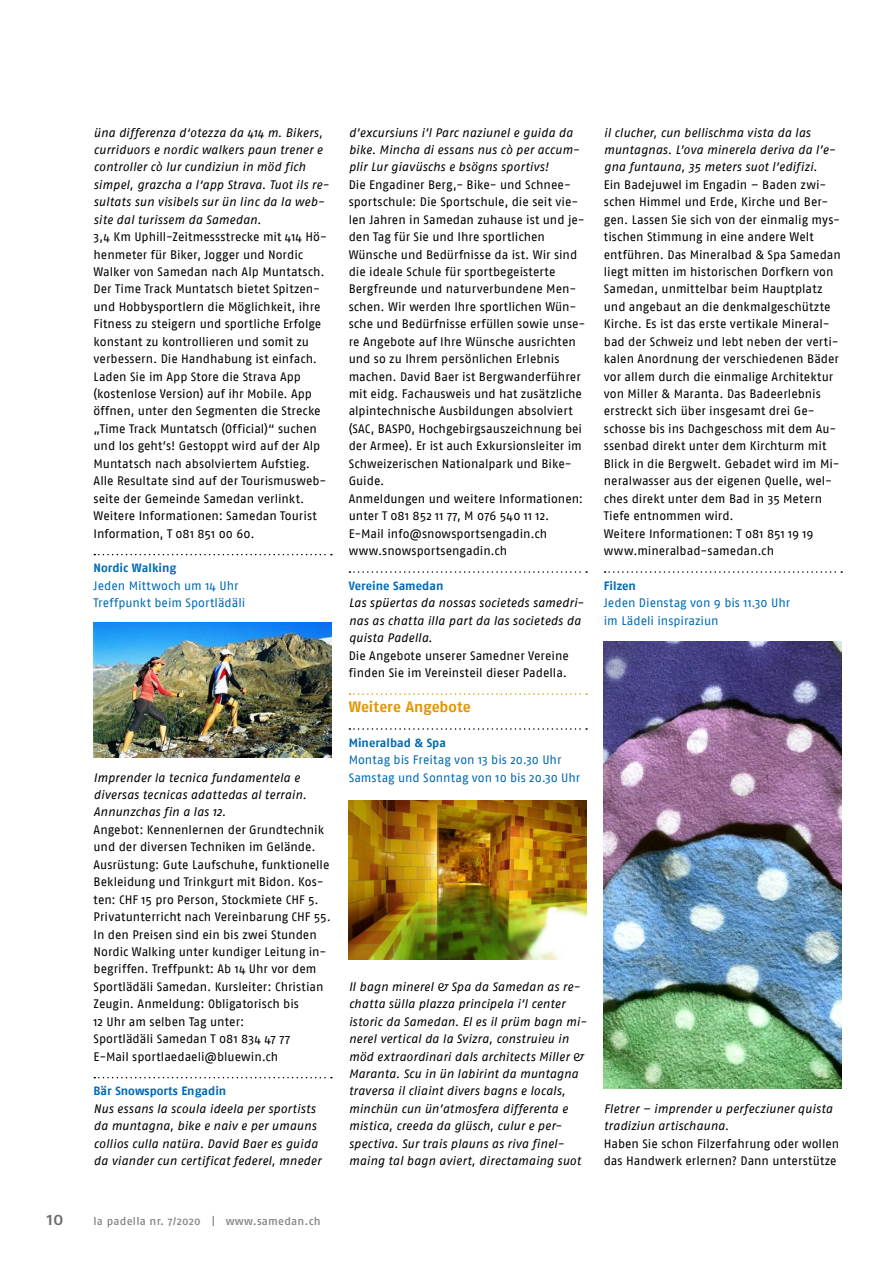
<style>
.page{position:relative;width:893px;height:1263px;background:#fff}
.page>*{position:absolute;margin:0;border:0;box-sizing:border-box;transform-origin:0 0}
.t1{font:18px "Fago No Med";color:#6e6e6e}
.t2{font:700 15px "Fago No Lf";letter-spacing:.005em;color:#e39600}
.t3{font:12.3px/17.4px "Fago No";color:#000}
.t4{font:italic 12.3px/17.4px "Fago No";letter-spacing:.005em;color:#000}
.t5{font:12.3px/17.4px "Fago No";color:#006bb6}
.t6{font:700 12px "Fago No Lf";color:#006bb6}
.t7{font:11.25px "Fago No Med";letter-spacing:.02em;color:#868786}
</style>
<div class="page">
<svg style="left:94px;top:554px;width:238px;height:1px"></svg>
<svg style="left:94px;top:1077px;width:238px;height:1px"></svg>
<img style="left:94px;top:622px;width:238px;height:135px">
<svg style="left:349px;top:571px;width:238px;height:2px"></svg>
<svg style="left:349px;top:693px;width:238px;height:2px"></svg>
<svg style="left:349px;top:728px;width:238px;height:2px"></svg>
<img style="left:349px;top:801px;width:238px;height:158px">
<svg style="left:605px;top:571px;width:237px;height:2px"></svg>
<img style="left:604px;top:641px;width:238px;height:448px">
<p class="t4" style="left:94px;top:123px;width:237px">üna differenza d‘otezza da 414 m. Bikers, curriduors e nordic walkers paun trener e controller cò lur cundiziun in möd fich simpel, grazcha a l‘app Strava. Tuot ils re&shy;sultats sun visibels sur ün linc da la web&shy;site dal turissem da Samedan.</p>
<p class="t3" style="left:94px;top:228px;width:235px">3,4 Km Uphill-Zeitmessstrecke mit 414 Hö&shy;henmeter für Biker, Jogger und Nordic Walker von Samedan nach Alp Muntatsch.<br>Der Time Track Muntatsch bietet Spitzen&shy;und Hobbysportlern die Möglichkeit, ihre Fitness zu steigern und sportliche Erfolge konstant zu kontrollieren und somit zu verbessern. Die Handhabung ist einfach.<br>Laden Sie im App Store die Strava App (kostenlose Version) auf ihr Mobile. App öffnen, unter den Segmenten die Strecke „Time Track Muntatsch (Official)“ suchen und los geht’s! Gestoppt wird auf der Alp Muntatsch nach absolviertem Aufstieg.<br>Alle Resultate sind auf der Tourismusweb&shy;seite der Gemeinde Samedan verlinkt.<br>Weitere Informationen: Samedan Tourist Information, T 081 851 00 60.</p>
<p class="t6" style="left:94px;top:561px;width:84px">Nordic Walking</p>
<p class="t5" style="left:94px;top:577px;width:153px">Jeden Mittwoch um 14 Uhr<br>Treffpunkt beim Sportlädäli</p>
<p class="t4" style="left:94px;top:768px;width:215px">Imprender la tecnica fundamentela e diversas tecnicas adattedas al terrain.<br>Annunzchas fin a las 12.</p>
<p class="t3" style="left:94px;top:821px;width:239px">Angebot: Kennenlernen der Grundtechnik und der diversen Techniken im Gelände.<br>Ausrüstung: Gute Laufschuhe, funktionelle Bekleidung und Trinkgurt mit Bidon. Kos&shy;ten: CHF 15 pro Person, Stockmiete CHF 5.<br>Privatunterricht nach Vereinbarung CHF 55.<br>In den Preisen sind ein bis zwei Stunden Nordic Walking unter kundiger Leitung in&shy;begriffen. Treffpunkt: Ab 14 Uhr vor dem Sportlädäli Samedan. Kursleiter: Christian Zeugin. Anmeldung: Obligatorisch bis<br>12 Uhr am selben Tag unter:<br>Sportlädäli Samedan T 081 834 47 77<br>E-Mail sportlaedaeli@bluewin.ch</p>
<p class="t6" style="left:94px;top:1084px;width:134px">Bär Snowsports Engadin</p>
<p class="t4" style="left:94px;top:1100px;width:229px">Nus essans la scoula ideela per sportists da muntagna, bike e naiv e per umauns collios culla natüra. David Baer es guida da viander cun certificat federel, mneder</p>
<h1 class="t1" style="left:47px;top:1208px;width:18px">10</h1>
<p class="t7" style="left:94px;top:1214px;width:229px">la padella nr. 7/2020 | www.samedan.ch</p>
<p class="t4" style="left:349px;top:123px;width:232px">d’excursiuns i’l Parc naziunel e guida da bike. Mincha di essans nus cò per accum&shy;plir Lur giavüschs e bsögns sportivs!</p>
<p class="t3" style="left:349px;top:176px;width:238px">Die Engadiner Berg,- Bike- und Schnee&shy;sportschule: Die Sportschule, die seit vie&shy;len Jahren in Samedan zuhause ist und je&shy;den Tag für Sie und Ihre sportlichen Wünsche und Bedürfnisse da ist. Wir sind die ideale Schule für sportbegeisterte Bergfreunde und naturverbundene Men&shy;schen. Wir werden Ihre sportlichen Wün&shy;sche und Bedürfnisse erfüllen sowie unse&shy;re Angebote auf Ihre Wünsche ausrichten und so zu Ihrem persönlichen Erlebnis machen. David Baer ist Bergwanderführer mit eidg. Fachausweis und hat zusätzliche alpintechnische Ausbildungen absolviert (SAC, BASPO, Hochgebirgsauszeichnung bei der Armee). Er ist auch Exkursionsleiter im Schweizerischen Nationalpark und Bike-Guide.<br>Anmeldungen und weitere Informationen: unter T 081 852 11 77, M 076 540 11 12.<br>E-Mail info@snowsportsengadin.ch www.snowsportsengadin.ch</p>
<p class="t6" style="left:349px;top:579px;width:96px">Vereine Samedan</p>
<p class="t4" style="left:349px;top:594px;width:237px">Las spüertas da nossas societeds samedri&shy;nas as chatta illa part da las societeds da quista Padella.</p>
<p class="t3" style="left:349px;top:646px;width:222px">Die Angebote unserer Samedner Vereine finden Sie im Vereinsteil dieser Padella.</p>
<p class="t2" style="left:349px;top:698px;width:124px">Weitere Angebote</p>
<p class="t6" style="left:349px;top:735px;width:99px">Mineralbad &amp; Spa</p>
<p class="t5" style="left:349px;top:751px;width:233px">Montag bis Freitag von 13 bis 20.30 Uhr<br>Samstag und Sonntag von 10 bis 20.30 Uhr</p>
<p class="t4" style="left:604px;top:123px;width:233px">il clucher, cun bellischma vista da las muntagnas. L’ova minerela deriva da l’e&shy;gna funtauna, 35 meters suot l’edifizi.</p>
<p class="t3" style="left:604px;top:176px;width:238px">Ein Badejuwel im Engadin – Baden zwi&shy;schen Himmel und Erde, Kirche und Ber&shy;gen. Lassen Sie sich von der einmalig mys&shy;tischen Stimmung in eine andere Welt entführen. Das Mineralbad &amp; Spa Samedan liegt mitten im historischen Dorfkern von Samedan, unmittelbar beim Hauptplatz und angebaut an die denkmalgeschützte Kirche. Es ist das erste vertikale Mineral&shy;bad der Schweiz und lebt neben der verti&shy;kalen Anordnung der verschiedenen Bäder vor allem durch die einmalige Architektur von Miller &amp; Maranta. Das Badeerlebnis erstreckt sich über insgesamt drei Ge&shy;schosse bis ins Dachgeschoss mit dem Au&shy;ssenbad direkt unter dem Kirchturm mit Blick in die Bergwelt. Gebadet wird im Mi&shy;neralwasser aus der eigenen Quelle, wel&shy;ches direkt unter dem Bad in 35 Metern Tiefe entnommen wird.<br>Weitere Informationen: T 081 851 19 19 www.mineralbad-samedan.ch</p>
<p class="t6" style="left:604px;top:579px;width:34px">Filzen</p>
<p class="t5" style="left:604px;top:594px;width:188px">Jeden Dienstag von 9 bis 11.30 Uhr im Lädeli inspiraziun</p>
<p class="t4" style="left:349px;top:978px;width:239px">Il bagn minerel &amp; Spa da Samedan as re&shy;chatta sülla plazza principela i’l center istoric da Samedan. El es il prüm bagn mi&shy;nerel vertical da la Svizra, construieu in möd extraordinari dals architects Miller &amp; Maranta. Scu in ün labirint da muntagna traversa il cliaint divers bagns e locals, minchün cun ün’atmosfera differenta e mistica, creeda da glüsch, culur e per&shy;spectiva. Sur trais plauns as riva finel&shy;maing tal bagn aviert, directamaing suot</p>
<p class="t4" style="left:604px;top:1100px;width:230px">Fletrer – imprender u perfecziuner quista tradiziun artischauna.</p>
<p class="t3" style="left:604px;top:1135px;width:237px">Haben Sie schon Filzerfahrung oder wollen das Handwerk erlernen? Dann unterstütze</p>
</div>
